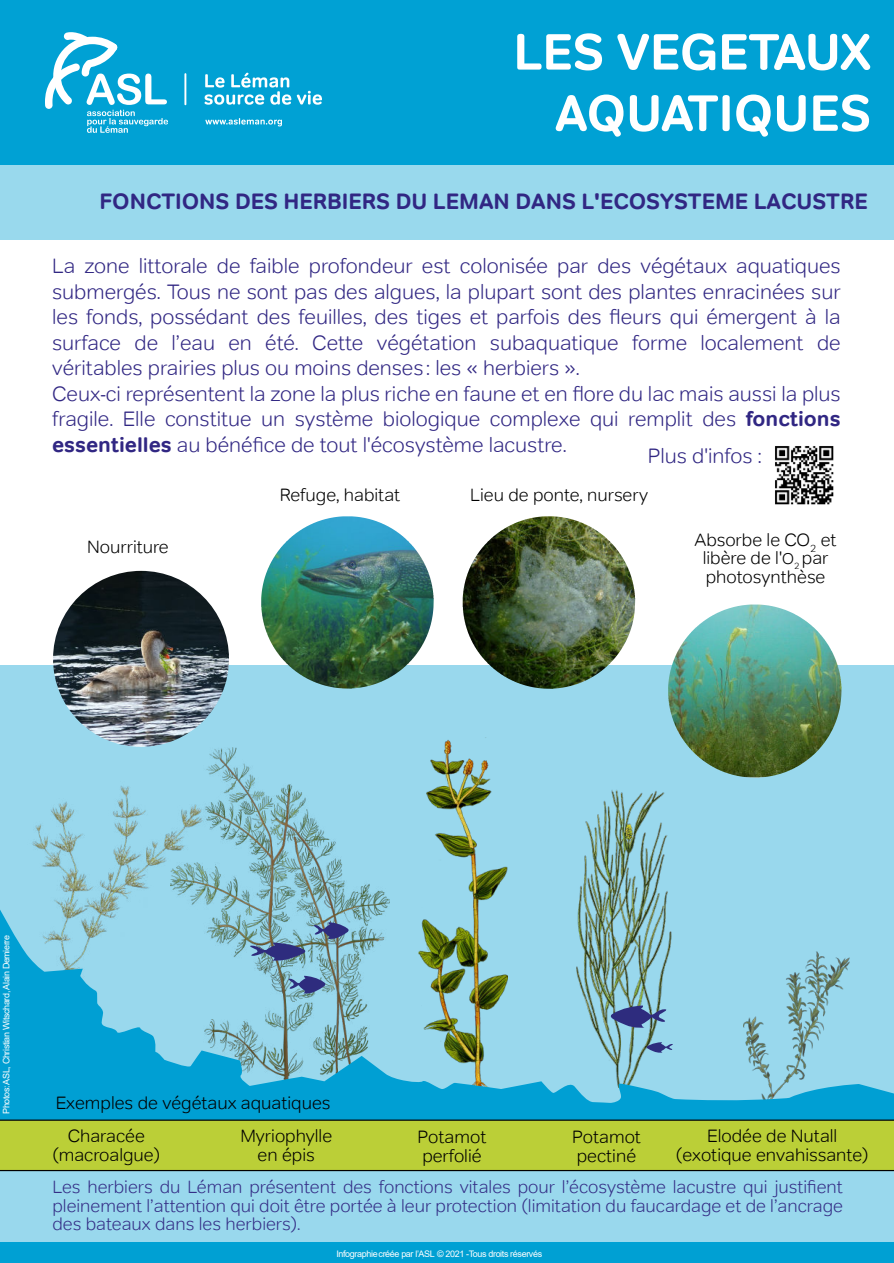
<style>
.page{position:relative;width:894px;height:1263px;background:#fff}
.page>*{position:absolute;margin:0;border:0;box-sizing:border-box;transform-origin:0 0}
.t1{font:700 51px/61.2px "Tondo";color:#fff;text-align:right}
.t2{font:700 22.5px "Tondo";color:#312783}
.t3{font:300 21px/25.5px "Tondo";color:#312783}
.t4{font:300 18px/18.5px "Tondo";color:#000;text-align:center}
.t5{font:300 18px/18.5px "Tondo";color:#352f87;text-align:justify}
.t6{font:9px "Arial";letter-spacing:-.04em;color:#fff}
.s1{font-weight:700}
.s2{font-size:15.75px}
</style>
<div class="page">
<div style="left:0;top:665px;width:894px;height:582px;background:#99d8ed"></div>
<img style="left:32px;top:786px;width:139px;height:116px">
<img style="left:171px;top:748px;width:219px;height:154px">
<img style="left:579px;top:790px;width:89px;height:112px">
<img style="left:426px;top:737px;width:82px;height:165px">
<svg style="left:0;top:902px;width:894px;height:218px"></svg>
<div style="left:0;top:0;width:894px;height:165px;background:#00a1d4"></div>
<div style="left:0;top:165px;width:894px;height:75px;background:#99d9ed"></div>
<svg style="left:45px;top:32px;width:123px;height:101px"></svg>
<svg style="left:205px;top:73px;width:117px;height:32px"></svg>
<svg style="left:205px;top:118px;width:77px;height:8px"></svg>
<hr style="left:184px;top:73px;width:2px;height:32px;background:#fff">
<svg style="left:246px;top:922px;width:104px;height:39px"></svg>
<svg style="left:286px;top:976px;width:41px;height:18px"></svg>
<svg style="left:608px;top:1005px;width:62px;height:24px"></svg>
<svg style="left:645px;top:1042px;width:30px;height:11px"></svg>
<img style="left:668px;top:605px;width:161px;height:173px">
<div style="left:0;top:1120px;width:894px;height:51px;background:#bbcf37"></div>
<div style="left:0;top:1242px;width:894px;height:21px;background:#00a1d4"></div>
<img style="left:53px;top:571px;width:176px;height:176px;border-radius:50%">
<img style="left:261px;top:516px;width:160px;height:173px">
<img style="left:463px;top:516px;width:160px;height:173px">
<img style="left:775px;top:446px;width:59px;height:59px">
<h1 class="t1" style="left:513px;top:22px;width:359px">LES VEGETAUX<br>AQUATIQUES</h1>
<p class="t2" style="left:99px;top:187px;width:770px">FONCTIONS DES HERBIERS DU LEMAN DANS L'ECOSYSTEME LACUSTRE</p>
<p class="t3" style="left:52px;top:253px;width:790px">La zone littorale de faible profondeur est colonisée par des végétaux aquatiques submergés. Tous ne sont pas des algues, la plupart sont des plantes enracinées sur les fonds, possédant des feuilles, des tiges et parfois des fleurs qui émergent à la surface de l’eau en été. Cette végétation subaquatique forme localement de véritables prairies plus ou moins denses : les « herbiers ».<br>Ceux-ci représentent la zone la plus riche en faune et en flore du lac mais aussi la plus fragile. Elle constitue un système biologique complexe qui remplit des <span class="s1">fonctions essentielles</span> au bénéfice de tout l'écosystème lacustre.</p>
<p class="t3" style="left:648px;top:443px;width:115px">Plus d'infos :</p>
<p class="t4" style="left:87px;top:537px;width:83px">Nourriture</p>
<p class="t4" style="left:280px;top:486px;width:122px">Refuge, habitat</p>
<p class="t4" style="left:470px;top:486px;width:179px">Lieu de ponte, nursery</p>
<p class="t4" style="left:694px;top:530px;width:144px">Absorbe le CO<sub>2</sub> et libère de l'<span class="s2">O</span><sub>2</sub> par photosynthèse</p>
<p class="t6" style="left:0;top:1114px;width:181px;rotate:-90deg">Photos: ASL, Christian Witschard, Alain Demierre</p>
<p class="t4" style="left:56px;top:1094px;width:276px">Exemples de végétaux aquatiques</p>
<p class="t4" style="left:52px;top:1127px;width:109px">Characée (macroalgue)</p>
<p class="t4" style="left:240px;top:1127px;width:93px">Myriophylle en épis</p>
<p class="t4" style="left:572px;top:1128px;width:70px;text-align:left">Potamot pectiné</p>
<p class="t5" style="left:52px;top:1178px;width:792px">Les herbiers du Léman présentent des fonctions vitales pour l’écosystème lacustre qui justifient pleinement l’attention qui doit être portée à leur protection (limitation du faucardage et de l’ancrage des bateaux dans les herbiers).</p>
<p class="t6" style="left:331px;top:1247px;width:207px">Infographiecréée par l’ASL © 2019 -Tous droits réservés</p>
<p class="t4" style="left:418px;top:1128px;width:70px;text-align:left">Potamot perfolié</p>
<p class="t4" style="left:676px;top:1127px;width:194px">Elodée de Nutall (exotique envahissante)</p>
<p class="t6" style="left:336px;top:1247px;width:207px">Infographiecréée par l’ASL © 2021 -Tous droits réservés</p>
</div>
